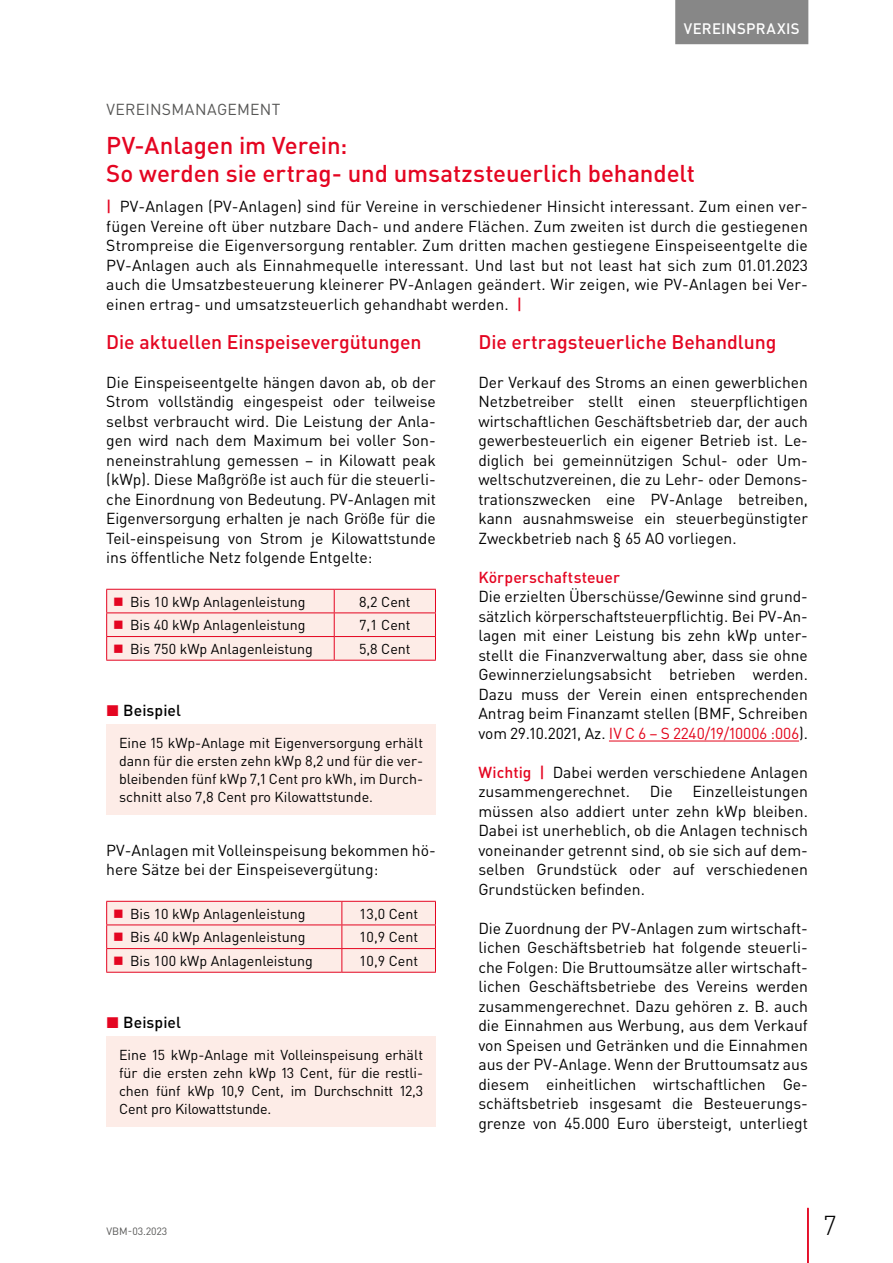
<style>
.page{position:relative;width:893px;height:1263px;background:#fff}
.page>*{position:absolute;margin:0;border:0;box-sizing:border-box;transform-origin:0 0}
.t1{font:300 27px "DIN Pro";color:#000}
.t2{font:500 24px/28.5px "DIN Pro";letter-spacing:-.005em;color:#e40521}
.t3{font:500 19.5px "DIN Pro";color:#e40521}
.t4{font:15.75px/19.5px "DIN Pro";color:#000;text-align:justify}
.t5{font:500 15.75px "DIN Pro";letter-spacing:.005em;color:#000}
.t6{font:500 15.75px "DIN Pro";letter-spacing:.01em;color:#e40521}
.t7{font:15.75px "DIN Pro";letter-spacing:.015em;color:#575756}
.t8{font:500 15px "DIN Pro";letter-spacing:.02em;color:#fff}
.t9{font:14.25px/18px "DIN Pro";color:#000;text-align:justify}
.t10{font:10.5px "DIN Pro";color:#575756}
.s1{font-weight:500;color:#e40521}
.s2{color:#e3051b}
.s3{color:#e40521}
</style>
<div class="page">
<div style="left:675px;top:0;width:133px;height:44px;background:#878787"></div>
<hr style="left:807px;top:1208px;width:2px;height:55px;background:#e40521">
<hr style="left:106px;top:660px;width:228px;height:1px;background:#e40521">
<hr style="left:334px;top:660px;width:102px;height:1px;background:#e40521">
<div style="left:106px;top:724px;width:330px;height:91px;background:#fdece7"></div>
<hr style="left:106px;top:972px;width:236px;height:1px;background:#e40521">
<hr style="left:342px;top:972px;width:94px;height:1px;background:#e40521">
<div style="left:106px;top:1036px;width:330px;height:91px;background:#fdece7"></div>
<hr style="left:609px;top:741px;width:190px;height:1px;background:#e3051b">
<svg style="left:106px;top:589px;width:330px;height:71px;background:#fbdfdc"></svg>
<svg style="left:106px;top:901px;width:330px;height:71px;background:#fbddda"></svg>
<p class="t8" style="left:684px;top:18px;width:82px">Verei nspraxi</p>
<p class="t8" style="left:791px;top:18px;width:10px">s</p>
<p class="t7" style="left:106px;top:98px;width:175px">VEREINSMANAGEMENT</p>
<h2 class="t2" style="left:106px;top:130px;width:590px">PV-Anlagen im Verein:<br>So werden sie ertrag- und umsatzsteuerlich behandelt</h2>
<p class="t4" style="left:106px;top:196px;width:703px"><span class="s1">|</span> PV-Anlagen (PV-Anlagen) sind für Vereine in verschiedener Hinsicht interessant. Zum einen ver&shy;fügen Vereine oft über nutzbare Dach- und andere Flächen. Zum zweiten ist durch die gestiegenen Strompreise die Eigenversorgung rentabler. Zum dritten machen gestiegene Einspeiseentgelte die PV-Anlagen auch als Einnahmequelle interessant. Und last but not least hat sich zum 01.01.2023 auch die Umsatzbesteuerung kleinerer PV-Anlagen geändert. Wir zeigen, wie PV-Anlagen bei Ver&shy;einen ertrag- und umsatzsteuerlich gehandhabt werden. <span class="s1">|</span></p>
<p class="t3" style="left:106px;top:329px;width:317px">Die aktuellen Einspeisevergütungen</p>
<p class="t4" style="left:106px;top:372px;width:331px">Die Einspeiseentgelte hängen davon ab, ob der Strom vollständig eingespeist oder teilweise selbst verbraucht wird. Die Leistung der Anla&shy;gen wird nach dem Maximum bei voller Son&shy;neneinstrahlung gemessen – in Kilowatt peak (kWp). Diese Maßgröße ist auch für die steuerli&shy;che Einordnung von Bedeutung. PV-Anlagen mit Eigenversorgung erhalten je nach Größe für die Teil-einspeisung von Strom je Kilowattstunde ins öffentliche Netz folgende Entgelte:</p>
<p class="t9" style="left:130px;top:592px;width:177px">Bis 10 kWp Anlagenleistung</p>
<p class="t9" style="left:359px;top:592px;width:53px">8,2 Cent</p>
<p class="t9" style="left:130px;top:615px;width:177px">Bis 40 kWp Anlagenleistung</p>
<p class="t9" style="left:359px;top:615px;width:53px">7,1 Cent</p>
<p class="t9" style="left:130px;top:639px;width:184px">Bis 750 kWp Anlagenleistung</p>
<p class="t9" style="left:359px;top:639px;width:53px">5,8 Cent</p>
<p class="t3" style="left:478px;top:329px;width:300px">Die ertragsteuerliche Behandlung</p>
<p class="t4" style="left:478px;top:372px;width:331px">Der Verkauf des Stroms an einen gewerblichen Netzbetreiber stellt einen steuerpflichtigen wirtschaftlichen Geschäftsbetrieb dar, der auch gewerbesteuerlich ein eigener Betrieb ist. Le&shy;diglich bei gemeinnützigen Schul- oder Um&shy;weltschutzvereinen, die zu Lehr- oder Demons&shy;trationszwecken eine PV-Anlage betreiben, kann ausnahmsweise ein steuerbegünstigter Zweckbetrieb nach § 65 AO vorliegen.</p>
<p class="t6" style="left:478px;top:566px;width:143px">Körperschaftsteuer</p>
<p class="t4" style="left:478px;top:586px;width:331px">Die erzielten Überschüsse/Gewinne sind grund&shy;sätzlich körperschaftsteuerpflichtig. Bei PV-An&shy;lagen mit einer Leistung bis zehn kWp unter&shy;stellt die Finanzverwaltung aber, dass sie ohne Gewinnerzielungsabsicht betrieben werden.<br>Dazu muss der Verein einen entsprechenden Antrag beim Finanzamt stellen (BMF, Schreiben vom 29.10.2021, Az. <span class="s2">IV C 6 – S 2240/19/10006 :006</span>).</p>
<p class="t4" style="left:478px;top:762px;width:331px"><span class="s1">Wichtig |</span> Dabei werden verschiedene Anlagen zusammengerechnet.</p>
<p class="t5" style="left:106px;top:699px;width:76px"><span class="s3">◼</span> Beispiel</p>
<p class="t9" style="left:119px;top:733px;width:306px">Eine 15 kWp-Anlage mit Eigenversorgung erhält dann für die ersten zehn kWp 8,2 und für die ver&shy;bleibenden fünf kWp 7,1 Cent pro kWh, im Durch&shy;schnitt also 7,8 Cent pro Kilowattstunde.</p>
<p class="t4" style="left:106px;top:840px;width:331px">PV-Anlagen mit Volleinspeisung bekommen hö&shy;here Sätze bei der Einspeisevergütung:</p>
<p class="t9" style="left:130px;top:904px;width:177px">Bis 10 kWp Anlagenleistung</p>
<p class="t9" style="left:359px;top:904px;width:60px">13,0 Cent</p>
<p class="t9" style="left:130px;top:927px;width:177px">Bis 40 kWp Anlagenleistung</p>
<p class="t9" style="left:359px;top:927px;width:60px">10,9 Cent</p>
<p class="t9" style="left:130px;top:951px;width:184px">Bis 100 kWp Anlagenleistung</p>
<p class="t9" style="left:359px;top:951px;width:60px">10,9 Cent</p>
<p class="t4" style="left:478px;top:781px;width:331px;text-indent:214px">Einzelleistungen müssen also addiert unter zehn kWp bleiben.<br>Dabei ist unerheblich, ob die Anlagen technisch voneinander getrennt sind, ob sie sich auf dem&shy;selben Grundstück oder auf verschiedenen Grundstücken befinden.</p>
<p class="t4" style="left:478px;top:918px;width:331px">Die Zuordnung der PV-Anlagen zum wirtschaft&shy;lichen Geschäftsbetrieb hat folgende steuerli&shy;che Folgen: Die Bruttoumsätze aller wirtschaft&shy;lichen Geschäftsbetriebe des Vereins werden zusammengerechnet. Dazu gehören z. B. auch die Einnahmen aus Werbung, aus dem Verkauf von Speisen und Getränken und die Einnahmen aus der PV-Anlage. Wenn der Bruttoumsatz aus diesem einheitlichen wirtschaftlichen Ge&shy;schäftsbetrieb insgesamt die Besteuerungs&shy;grenze von 45.000 Euro übersteigt, unterliegt</p>
<p class="t4" style="left:650px;top:781px;width:24px">Die</p>
<p class="t5" style="left:106px;top:1011px;width:76px"><span class="s3">◼</span> Beispiel</p>
<p class="t9" style="left:119px;top:1045px;width:306px">Eine 15 kWp-Anlage mit Volleinspeisung erhält für die ersten zehn kWp 13 Cent, für die restli&shy;chen fünf kWp 10,9 Cent, im Durchschnitt 12,3<br>Cent pro Kilowattstunde.</p>
<p class="t10" style="left:106px;top:1224px;width:62px">VBM-03.2023</p>
<h1 class="t1" style="left:824px;top:1207px;width:14px">7</h1>
</div>
